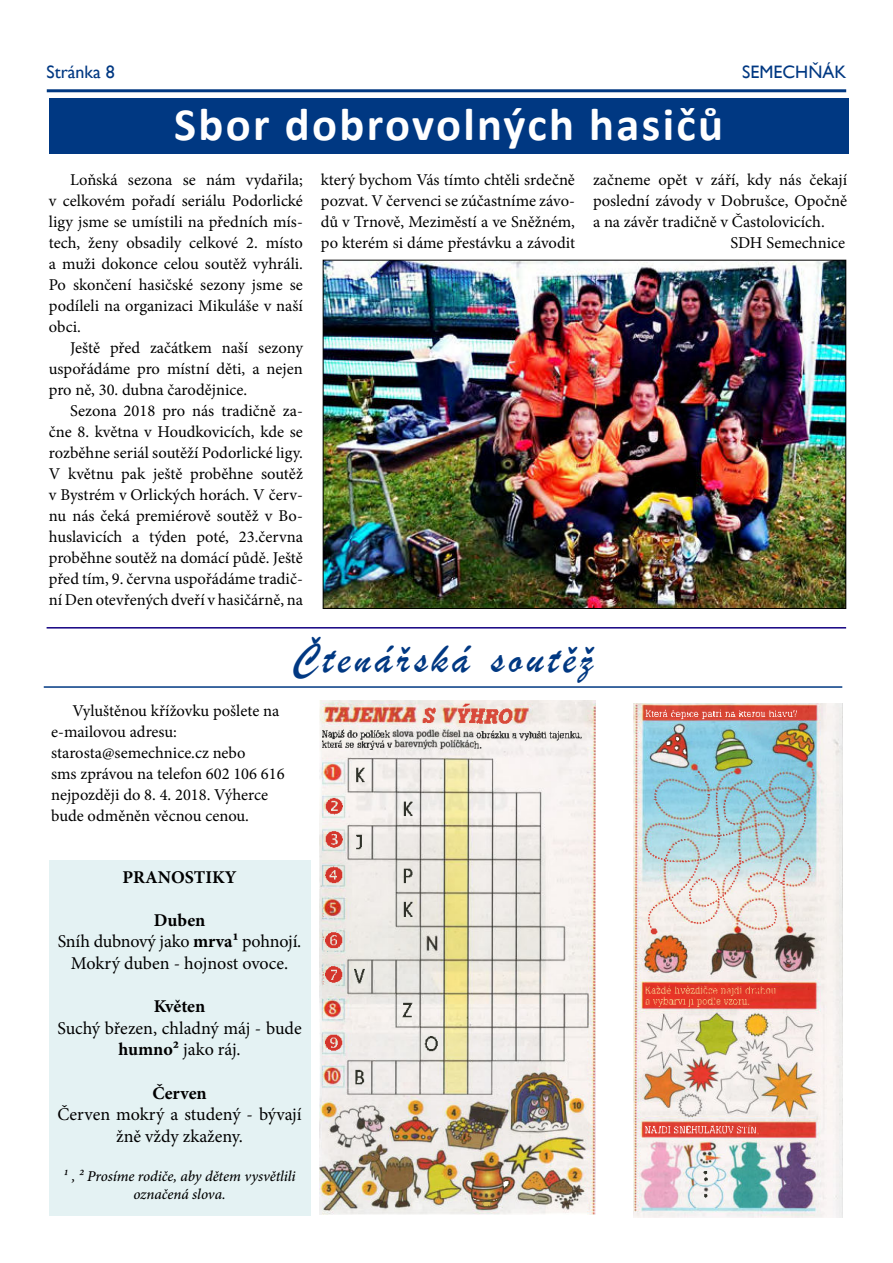
<style>
.page{position:relative;width:893px;height:1263px;background:#fff}
.page>*{position:absolute;margin:0;border:0;box-sizing:border-box;transform-origin:0 0}
.t1{font:700 46.5px "Calibri";letter-spacing:.05em;color:#fff}
.t2{font:43.5px "Brush Script";letter-spacing:.1em;color:#003882}
.t3{font:18px/21.6px "Minion Pro";letter-spacing:-.005em;color:#000;text-align:center}
.t4{font:700 18px "Minion Pro";letter-spacing:-.005em;color:#000}
.t5{font:18px "Gill Sans";color:#003882}
.t6{font:16.5px/21px "Minion Pro";color:#000;text-align:justify}
.t7{font:italic 500 15px/18px "Minion Pro";letter-spacing:-.005em;color:#000;text-align:center}
.s1{font-weight:700}
</style>
<div class="page">
<hr style="left:47px;top:89px;width:799px;height:3px;background:#003882">
<hr style="left:44px;top:686px;width:798px;height:2px;background:#003882">
<div style="left:49px;top:99px;width:799px;height:55px;background:#003882"></div>
<hr style="left:47px;top:627px;width:799px;height:1px;background:#120081">
<img style="left:325px;top:262px;width:519px;height:345px">
<img style="left:813px;top:703px;width:29px;height:514px">
<img style="left:634px;top:867px;width:179px;height:350px">
<img style="left:810px;top:703px;width:6px;height:164px">
<img style="left:634px;top:703px;width:176px;height:232px">
<img style="left:634px;top:709px;width:162px;height:438px">
<img style="left:320px;top:701px;width:275px;height:513px">
<img style="left:355px;top:768px;width:240px;height:446px">
<img style="left:462px;top:704px;width:133px;height:260px">
<img style="left:474px;top:712px;width:121px;height:490px">
<svg style="left:482px;top:1202px;width:10px;height:4px"></svg>
<img style="left:323px;top:707px;width:259px;height:43px">
<img style="left:322px;top:764px;width:23px;height:321px">
<div style="left:49px;top:861px;width:261px;height:355px;background:#e4f2f3"></div>
<p class="t5" style="left:47px;top:61px;width:70px">STRÁNKA 8</p>
<p class="t5" style="left:742px;top:62px;width:106px">SEMECHŇÁK</p>
<h1 class="t1" style="left:174px;top:94px;width:551px">Sbor dobrovolných hasičů</h1>
<p class="t6" style="left:49px;top:170px;width:256px;text-indent:21px">Loňská sezona se nám vydařila; v celkovém pořadí seriálu Podorlické ligy jsme se umístili na předních mís&shy;tech, ženy obsadily celkové 2. místo a muži dokonce celou soutěž vyhráli.<br>Po skončení hasičské sezony jsme se podíleli na organizaci Mikuláše v naší obci.</p>
<p class="t6" style="left:49px;top:338px;width:256px;text-indent:21px">Ještě před začátkem naší sezony uspořádáme pro místní děti, a nejen pro ně, 30. dubna čarodějnice.</p>
<p class="t6" style="left:49px;top:401px;width:256px;text-indent:21px">Sezona 2018 pro nás tradičně za&shy;čne 8. května v Houdkovicích, kde se rozběhne seriál soutěží Podorlické ligy.<br>V květnu pak ještě proběhne soutěž v Bystrém v Orlických horách. V červ&shy;nu nás čeká premiérově soutěž v Bo&shy;huslavicích a týden poté, 23.června proběhne soutěž na domácí půdě. Ještě před tím, 9. června uspořádáme tradič&shy;ní Den otevřených dveří v hasičárně, na</p>
<p class="t6" style="left:321px;top:170px;width:256px">který bychom Vás tímto chtěli srdečně pozvat. V červenci se zúčastníme závo&shy;dů v Trnově, Meziměstí a ve Sněžném, po kterém si dáme přestávku a závodit</p>
<p class="t6" style="left:593px;top:170px;width:256px">začneme opět v září, kdy nás čekají</p>
<p class="t6" style="left:593px;top:191px;width:256px">poslední závody v Dobrušce, Opočně</p>
<p class="t6" style="left:593px;top:212px;width:233px">a na závěr tradičně v Častolovicích.</p>
<p class="t6" style="left:730px;top:233px;width:116px">SDH Semechnice</p>
<p class="t6" style="left:51px;top:701px;width:235px;text-align:left;text-indent:21px">Vyluštěnou křížovku pošlete na e-mailovou adresu: starosta@semechnice.cz nebo<br>sms zprávou na telefon 602 106 616 nejpozději do 8. 4. 2018. Výherce bude odměněn věcnou cenou.</p>
<h2 class="t2" style="left:305px;top:623px;width:16px">ˇ</h2>
<h2 class="t2" style="left:292px;top:643px;width:303px">Ctenárská soutez</h2>
<h2 class="t2" style="left:394px;top:633px;width:16px">ˇ</h2>
<h2 class="t2" style="left:561px;top:633px;width:33px">ˇˇ</h2>
<p class="t4" style="left:123px;top:866px;width:116px">PRANOSTIKY</p>
<p class="t3" style="left:58px;top:910px;width:245px"><span class="s1">Duben<br></span>Sníh dubnový jako <span class="s1">mrva1</span> pohnojí.<br>Mokrý duben - hojnost ovoce.</p>
<p class="t4" style="left:154px;top:995px;width:53px">Květen</p>
<p class="t3" style="left:57px;top:1018px;width:246px">Suchý březen, chladný máj - bude <span class="s1">humno2</span> jako ráj.</p>
<p class="t4" style="left:152px;top:1082px;width:56px">Červen</p>
<p class="t3" style="left:57px;top:1104px;width:246px">Červen mokrý a studený - bývají žně vždy zkaženy.</p>
<p class="t7" style="left:63px;top:1168px;width:234px">1 , 2 Prosíme rodiče, aby dětem vysvětlili označená slova.</p>
</div>
